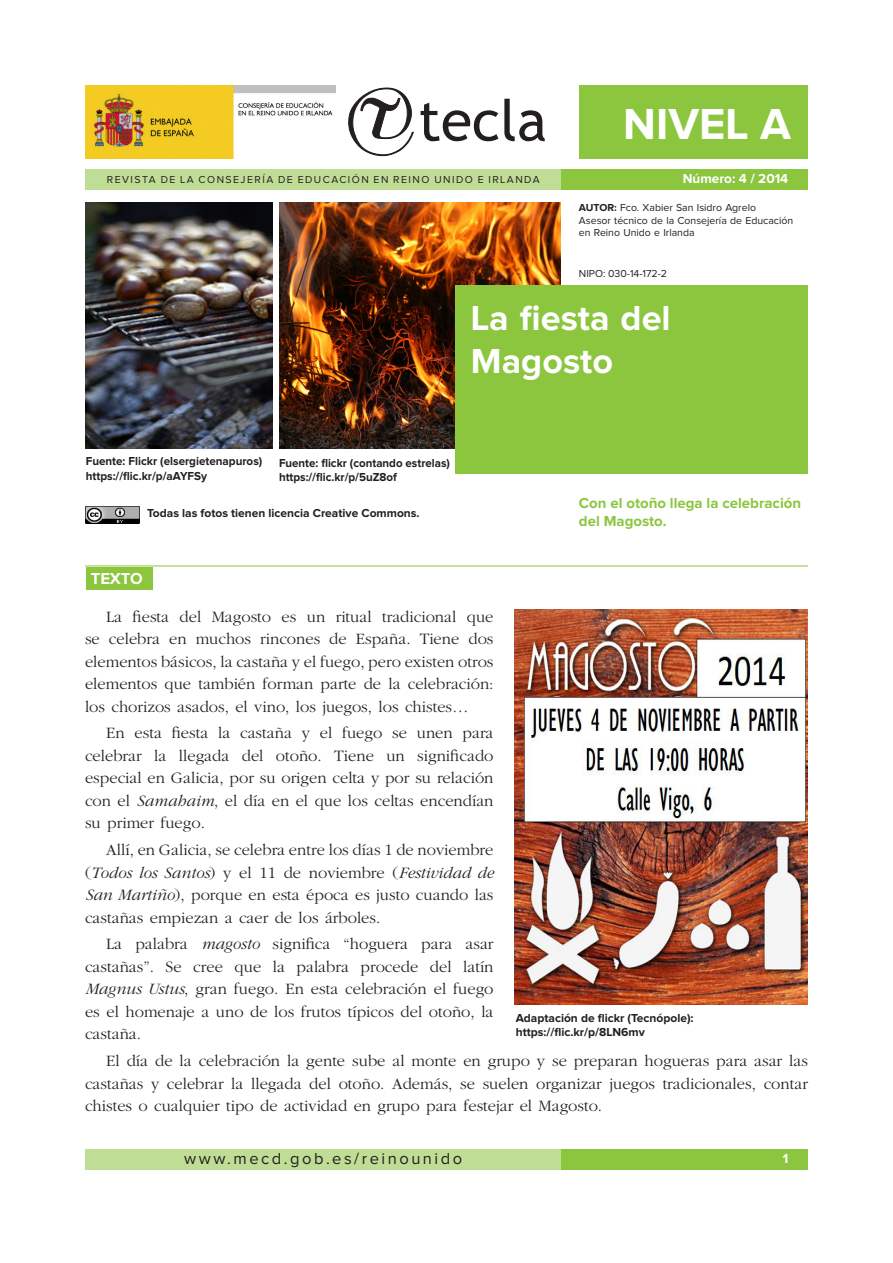
<style>
.page{position:relative;width:893px;height:1263px;background:#fff}
.page>*{position:absolute;margin:0;border:0;box-sizing:border-box;transform-origin:0 0}
.t1{font:700 45px "Proxima Nova";color:#fff}
.TITULO_GENERAL{font:700 36px "Proxima Nova";color:#fff}
.CUERPO{font:300 16.5px/22.5px "Garamond";color:#231f20;text-align:justify}
.t2{font:16.5px "Proxima Nova";letter-spacing:.155em;color:#231f20}
.t3{font:700 16.5px "Proxima Nova";color:#fff}
.TEXTO_SIMULADO{font:700 15px/18px "Proxima Nova";color:#8bc63e}
.t4{font:700 13.5px "Proxima Nova";color:#fff}
.PIE_FOTO{font:700 12px/14.4px "Proxima Nova";color:#231f20}
.PIE_FOTO-2{font:700 12px/14.4px "Proxima Nova";color:#231f20;scale:.96 1}
.NOMBRE_AUTOR{font:10.5px/12.6px "Proxima Nova";color:#231f20}
.NOMBRE_AUTOR-2{font:10.5px "Proxima Nova";letter-spacing:.14em;color:#231f20}
.NIPO{font:10.5px "Proxima Nova";color:#231f20}
.s1{font-weight:700}
.s2{font-style:italic}
</style>
<div class="page">
<div style="left:85px;top:1149px;width:723px;height:20px;background:#8bc63e"></div>
<div style="left:85px;top:1149px;width:476px;height:20px;background:#c0dd95"></div>
<img style="left:279px;top:203px;width:282px;height:245px">
<div style="left:85px;top:169px;width:723px;height:21px;background:#8bc63e"></div>
<div style="left:85px;top:169px;width:476px;height:21px;background:#c0dd95"></div>
<svg style="left:348px;top:87px;width:66px;height:69px"></svg>
<svg style="left:421px;top:103px;width:77px;height:38px"></svg>
<svg style="left:504px;top:99px;width:41px;height:42px"></svg>
<div style="left:579px;top:85px;width:229px;height:73px;background:#8bc63e"></div>
<div style="left:86px;top:567px;width:66px;height:22px;background:#8bc63e"></div>
<hr style="left:85px;top:566px;width:723px;height:1px;background:#8bc63e">
<div style="left:455px;top:285px;width:353px;height:188px;background:#8bc63e"></div>
<img style="left:86px;top:85px;width:250px;height:74px">
<img style="left:86px;top:203px;width:186px;height:245px">
<img style="left:515px;top:609px;width:293px;height:396px">
<img style="left:86px;top:507px;width:54px;height:16px">
<p class="t1" style="left:623px;top:103px;width:169px">NIVEL A</p>
<p class="NOMBRE_AUTOR-2" style="left:107px;top:175px;width:434px">REVISTA DE LA CONSEJERÍA DE EDUCACIÓN EN REINO UNIDO E IRLANDA</p>
<p class="t4" style="left:683px;top:173px;width:107px">Número: 4 / 2014</p>
<p class="NOMBRE_AUTOR" style="left:579px;top:202px;width:179px"><span class="s1">AUTOR:</span> Fco. Xabier San Isidro Agrelo</p>
<p class="NOMBRE_AUTOR" style="left:579px;top:214px;width:216px">Asesor técnico de la Consejería de Educación en Reino Unido e Irlanda</p>
<p class="NIPO" style="left:579px;top:269px;width:90px">NIPO: 030-14-172-2</p>
<p class="TITULO_GENERAL" style="left:471px;top:301px;width:201px">La fiesta del</p>
<p class="TITULO_GENERAL" style="left:471px;top:345px;width:144px">Magosto</p>
<p class="PIE_FOTO" style="left:86px;top:455px;width:178px">Fuente: Flickr (elsergietenapuros) https://flic.kr/p/aAYFSy</p>
<p class="PIE_FOTO-2" style="left:279px;top:456px;width:180px">Fuente: flickr (contando estrelas) https://flic.kr/p/5uZ8of</p>
<p class="PIE_FOTO" style="left:147px;top:507px;width:274px">Todas las fotos tienen licencia Creative Commons.</p>
<p class="t3" style="left:91px;top:571px;width:54px">TEXTO</p>
<p class="TEXTO_SIMULADO" style="left:579px;top:494px;width:224px">Con el otoño llega la celebración del Magosto.</p>
<p class="CUERPO" style="left:85px;top:605px;width:410px;text-indent:21px">La fiesta del Magosto es un ritual tradicional que se celebra en muchos rincones de España. Tiene dos elementos básicos, la castaña y el fuego, pero existen otros elementos que también forman parte de la celebración: los chorizos asados, el vino, los juegos, los chistes…</p>
<p class="CUERPO" style="left:85px;top:722px;width:410px;text-indent:21px">En esta fiesta la castaña y el fuego se unen para celebrar la llegada del otoño. Tiene un significado especial en Galicia, por su origen celta y por su relación con el <span class="s2">Samahaim</span>, el día en el que los celtas encendían su primer fuego.</p>
<p class="CUERPO" style="left:85px;top:839px;width:410px;text-indent:21px">Allí, en Galicia, se celebra entre los días 1 de noviembre (<span class="s2">Todos los Santos</span>) y el 11 de noviembre (<span class="s2">Festividad de San Martiño</span>), porque en esta época es justo cuando las castañas empiezan a caer de los árboles.</p>
<p class="CUERPO" style="left:85px;top:933px;width:410px;text-indent:21px">La palabra <span class="s2">magosto</span> significa “hoguera para asar castañas”. Se cree que la palabra procede del latín <span class="s2">Magnus Ustus</span>, gran fuego. En esta celebración el fuego es el homenaje a uno de los frutos típicos del otoño, la castaña.</p>
<p class="CUERPO" style="left:85px;top:1050px;width:724px;text-indent:21px">El día de la celebración la gente sube al monte en grupo y se preparan hogueras para asar las castañas y celebrar la llegada del otoño. Además, se suelen organizar juegos tradicionales, contar chistes o cualquier tipo de actividad en grupo para festejar el Magosto.</p>
<p class="PIE_FOTO" style="left:516px;top:1011px;width:179px">Adaptación de flickr (Tecnópole):</p>
<p class="PIE_FOTO" style="left:516px;top:1025px;width:131px">https://flic.kr/p/8LN6mv</p>
<p class="t2" style="left:184px;top:1151px;width:280px">www.mecd.gob.es/reinounido</p>
<p class="t4" style="left:783px;top:1152px;width:7px">1</p>
</div>
